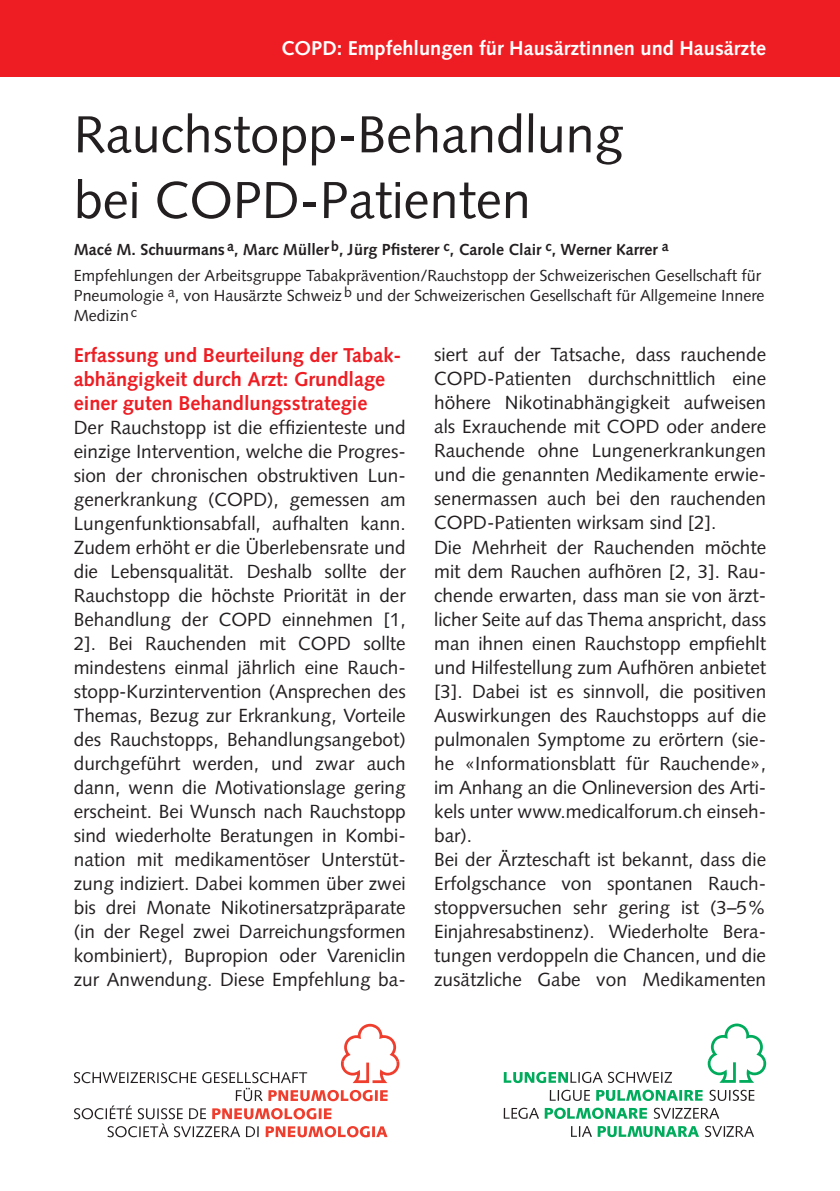
<style>
.page{position:relative;width:840px;height:1191px;background:#fff}
.page>*{position:absolute;margin:0;border:0;box-sizing:border-box;transform-origin:0 0}
.t1{font:52px/65.6px "Syntax";color:#231f20}
.t2{font:700 20px/24px "Syntax";color:#ee1d23}
.t3{font:700 20px "Syntax";color:#fff}
.t4{font:19px/24px "Syntax";color:#231f20;text-align:justify}
.t5{font:16px/25.6px "Syntax";color:#231f20}
.s1{font-weight:700}
</style>
<div class="page">
<div style="left:0;top:0;width:839px;height:77px;background:#ee1d23"></div>
<svg style="left:503px;top:1071px;width:168px;height:12px"></svg>
<svg style="left:707px;top:1023px;width:58px;height:59px"></svg>
<svg style="left:549px;top:1089px;width:40px;height:12px"></svg>
<svg style="left:596px;top:1089px;width:106px;height:12px"></svg>
<svg style="left:709px;top:1089px;width:45px;height:12px"></svg>
<svg style="left:503px;top:1107px;width:35px;height:11px"></svg>
<svg style="left:544px;top:1107px;width:102px;height:12px"></svg>
<svg style="left:653px;top:1107px;width:65px;height:12px"></svg>
<svg style="left:571px;top:1126px;width:20px;height:11px"></svg>
<svg style="left:597px;top:1126px;width:101px;height:11px"></svg>
<svg style="left:705px;top:1125px;width:48px;height:12px"></svg>
<svg style="left:74px;top:1023px;width:325px;height:114px"></svg>
<p class="t3" style="left:281px;top:36px;width:486px">COPD: Empfehlungen für Hausärztinnen und Hausärzte</p>
<h1 class="t1" style="left:74px;top:102px;width:551px">Rauchstopp-Behandlung bei COPD-Patienten</h1>
<p class="t5" style="left:74px;top:237px;width:688px"><span class="s1">Macé M. Schuurmans</span> <sup>a</sup><span class="s1">, Marc Müller</span> <sup>b</sup><span class="s1">, Jürg Pfisterer</span> <sup>c</sup><span class="s1">, Carole Clair</span> <sup>c</sup><span class="s1">, Werner Karrer</span> <sup>a<br></sup>Empfehlungen der Arbeitsgruppe Tabakprävention/Rauchstopp der Schweizerischen Gesellschaft für</p>
<p class="t5" style="left:74px;top:285px;width:692px;line-height:20px">Pneumologie <sup>a</sup>, von Hausärzte Schweiz <sup>b</sup> und der Schweizerischen Gesellschaft für Allgemeine Innere<br>Medizin<sup>c</sup></p>
<p class="t2" style="left:74px;top:343px;width:329px">Erfassung und Beurteilung der Tabak&shy;abhängigkeit durch Arzt: Grundlage einer guten Behandlungsstrategie</p>
<p class="t4" style="left:74px;top:415px;width:333px">Der Rauchstopp ist die effizienteste und einzige Intervention, welche die Progres&shy;sion der chronischen obstruktiven Lun&shy;generkrankung (COPD), gemessen am Lungenfunktionsabfall, aufhalten kann.<br>Zudem erhöht er die Überlebensrate und die Lebensqualität. Deshalb sollte der Rauchstopp die höchste Priorität in der Behandlung der COPD einnehmen [1, 2]. Bei Rauchenden mit COPD sollte mindestens einmal jährlich eine Rauch&shy;stopp-Kurzintervention (Ansprechen des Themas, Bezug zur Erkrankung, Vorteile des Rauchstopps, Behandlungsangebot) durchgeführt werden, und zwar auch dann, wenn die Motivationslage gering erscheint. Bei Wunsch nach Rauchstopp sind wiederholte Beratungen in Kombi&shy;nation mit medikamentöser Unterstüt&shy;zung indiziert. Dabei kommen über zwei bis drei Monate Nikotinersatzpräparate (in der Regel zwei Darreichungsformen kombiniert), Bupropion oder Vareniclin zur Anwendung. Diese Empfehlung ba-</p>
<p class="t4" style="left:434px;top:343px;width:333px;text-align:left">siert auf der Tatsache, dass rauchende COPD-Patienten durchschnittlich eine höhere Nikotinabhängigkeit aufweisen als Exrauchende mit COPD oder andere Rauchende ohne Lungenerkrankungen und die genannten Medikamente erwie&shy;senermassen auch bei den rauchenden COPD-Patienten wirksam sind [2].<br>Die Mehrheit der Rauchenden möchte mit dem Rauchen aufhören [2, 3]. Rau&shy;chende erwarten, dass man sie von ärzt&shy;licher Seite auf das Thema anspricht, dass man ihnen einen Rauchstopp empfiehlt und Hilfestellung zum Aufhören anbietet [3]. Dabei ist es sinnvoll, die positiven Auswirkungen des Rauchstopps auf die pulmonalen Symptome zu erörtern (sie&shy;he «Informationsblatt für Rauchende», im Anhang an die Onlineversion des Arti&shy;kels unter www.medicalforum.ch einseh&shy;bar).<br>Bei der Ärzteschaft ist bekannt, dass die Erfolgschance von spontanen Rauch&shy;stoppversuchen sehr gering ist (3–5% Einjahresabstinenz). Wiederholte Bera&shy;tungen verdoppeln die Chancen, und die zusätzliche Gabe von Medikamenten</p>
</div>
